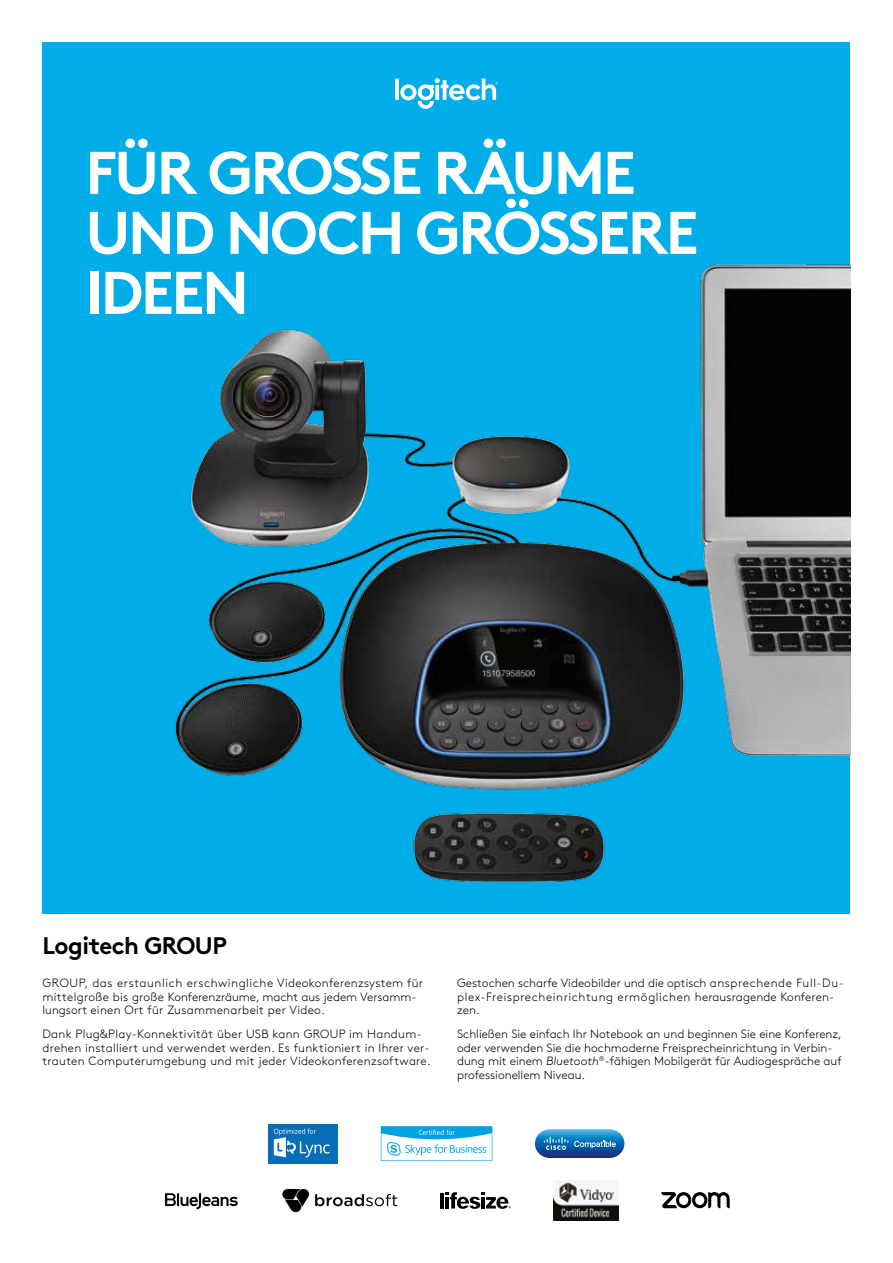
<style>
.page{position:relative;width:893px;height:1263px;background:#fff}
.page>*{position:absolute;margin:0;border:0;box-sizing:border-box;transform-origin:0 0}
.t1{font:700 60px/60px "Brown Pro";letter-spacing:-.04em;color:#fff}
.t2{font:700 24px "Brown Pro";letter-spacing:-.025em;color:#000}
.t3{font:300 12px/13.5px "Brown Pro";letter-spacing:.01em;color:#000}
.s1{font-style:italic}
</style>
<div class="page">
<div style="left:43px;top:43px;width:807px;height:871px;background:#00ade9"></div>
<img style="left:175px;top:264px;width:675px;height:619px">
<svg style="left:395px;top:78px;width:103px;height:31px"></svg>
<div style="left:269px;top:1124px;width:69px;height:39px;background:#066db6"></div>
<svg style="left:274px;top:1128px;width:56px;height:29px"></svg>
<svg style="left:535px;top:1129px;width:89px;height:29px;background:#3880bc"></svg>
<svg style="left:381px;top:1126px;width:111px;height:35px"></svg>
<svg style="left:165px;top:1193px;width:73px;height:16px"></svg>
<hr style="left:440px;top:1192px;width:4px;height:16px;background:#000">
<svg style="left:445px;top:1192px;width:66px;height:17px"></svg>
<svg style="left:661px;top:1192px;width:69px;height:17px"></svg>
<img style="left:553px;top:1182px;width:66px;height:38px">
<svg style="left:315px;top:1194px;width:82px;height:12px"></svg>
<svg style="left:282px;top:1189px;width:27px;height:23px"></svg>
<h1 class="t1" style="left:85px;top:137px;width:615px">FÜR GROSSE RÄUME<br>UND NOCH GRÖSSERE<br>IDEEN</h1>
<h2 class="t2" style="left:43px;top:926px;width:186px">Logitech GROUP</h2>
<p class="t3" style="left:43px;top:975px;width:382px">GROUP, das erstaunlich erschwingliche Videokonferenzsystem für mittelgroße bis große Konferenzräume, macht aus jedem Versamm&shy;lungsort einen Ort für Zusammenarbeit per Video.</p>
<p class="t3" style="left:43px;top:1026px;width:390px">Dank Plug&amp;Play-Konnektivität über USB kann GROUP im Handum&shy;drehen installiert und verwendet werden. Es funktioniert in Ihrer ver&shy;trauten Computerumgebung und mit jeder Videokonferenzsoftware.</p>
<p class="t3" style="left:457px;top:975px;width:388px">Gestochen scharfe Videobilder und die optisch ansprechende Full-Du&shy;plex-Freisprecheinrichtung ermöglichen herausragende Konferen&shy;zen.</p>
<p class="t3" style="left:457px;top:1026px;width:386px">Schließen Sie einfach Ihr Notebook an und beginnen Sie eine Konferenz, oder verwenden Sie die hochmoderne Freisprecheinrichtung in Verbin&shy;dung mit einem <span class="s1">Bluetooth</span><sup>®</sup>-fähigen Mobilgerät für Audiogespräche auf professionellem Niveau.</p>
</div>
